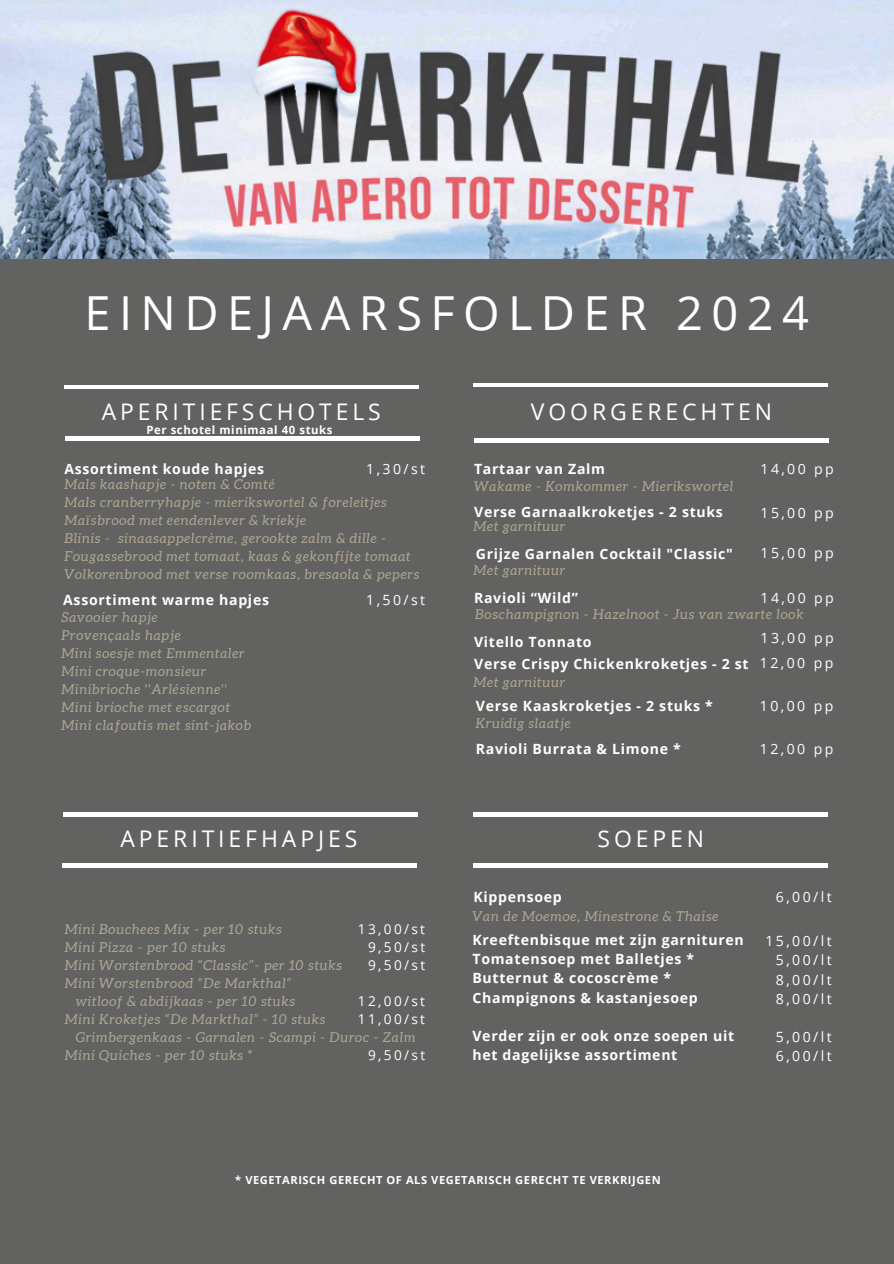
<style>
.page{position:relative;width:894px;height:1264px;background:#fff}
.page>*{position:absolute;margin:0;border:0;box-sizing:border-box;transform-origin:0 0}
.t1{font:46.95px "Open Sans";letter-spacing:.18em;color:#fff}
.t2{font:22.95px "Open Sans";letter-spacing:.17em;color:#fff}
.t3{font:22.8px "Open Sans";letter-spacing:.17em;color:#fff}
.t4{font:700 14.1px/19.2px "Open Sans";letter-spacing:.05em;color:#fff}
.t5{font:14.1px/19.2px "Open Sans";letter-spacing:.17em;color:#fff;text-align:justify}
.t6{font:italic 13.65px/18px "Aleo";letter-spacing:.06em;color:#feecc6}
.t7{font:13.65px/18px "Open Sans";letter-spacing:.17em;color:#fff;text-align:justify}
.t8{font:700 11.4px "Open Sans";letter-spacing:.05em;color:#fff}
.t9{font:700 11.1px "Open Sans";letter-spacing:.05em;color:#fff}
.s1{font-weight:400}
</style>
<div class="page">
<div style="left:0;top:0;width:893px;height:1263px;background:#626261"></div>
<hr style="left:64px;top:385px;width:355px;height:4px;background:#fff">
<hr style="left:65px;top:437px;width:354px;height:3px;background:#fff">
<hr style="left:473px;top:383px;width:355px;height:4px;background:#fff">
<hr style="left:474px;top:439px;width:354px;height:3px;background:#fff">
<hr style="left:473px;top:812px;width:355px;height:4px;background:#fff">
<hr style="left:473px;top:863px;width:355px;height:4px;background:#fff">
<img style="left:0;top:0;width:893px;height:258px">
<hr style="left:64px;top:812px;width:354px;height:4px;background:#fff">
<hr style="left:62px;top:863px;width:354px;height:4px;background:#fff">
<h1 class="t1" style="left:84px;top:281px;width:725px">EINDEJAARSFOLDER 2024</h1>
<h3 class="t3" style="left:102px;top:395px;width:280px">APERITIEFSCHOTELS</h3>
<p class="t8" style="left:146px;top:422px;width:188px">Per schotel minimaal 40 stuks</p>
<p class="t4" style="left:64px;top:459px;width:201px">Assortiment koude hapjes</p>
<p class="t5" style="left:366px;top:459px;width:60px">1,30/st</p>
<p class="t6" style="left:64px;top:475px;width:356px">Mals kaashapje - noten &amp; Comté<br>Mals cranberryhapje - mierikswortel &amp; foreleitjes Maïsbrood met eendenlever &amp; kriekje<br>Blinis - sinaasappelcrème, gerookte zalm &amp; dille - Fougassebrood met tomaat, kaas &amp; gekonfijte tomaat Volkorenbrood met verse roomkaas, bresaola &amp; pepers</p>
<p class="t4" style="left:63px;top:589px;width:207px">Assortiment warme hapjes</p>
<p class="t6" style="left:61px;top:608px;width:191px">Savooier hapje<br>Provençaals hapje<br>Mini soesje met Emmentaler<br>Mini croque-monsieur<br>Minibrioche ''Arlésienne''<br>Mini brioche met escargot<br>Mini clafoutis met sint-jakob</p>
<p class="t5" style="left:366px;top:589px;width:60px">1,50/st</p>
<h2 class="t2" style="left:120px;top:822px;width:238px">APERITIEFHAPJES</h2>
<p class="t6" style="left:65px;top:919px;width:218px">Mini Bouchees Mix - per 10 stuks</p>
<p class="t6" style="left:65px;top:937px;width:162px">Mini Pizza - per 10 stuks</p>
<p class="t6" style="left:65px;top:955px;width:279px">Mini Worstenbrood “Classic”- per 10 stuks</p>
<p class="t6" style="left:65px;top:973px;width:228px">Mini Worstenbrood “De Markthal”</p>
<p class="t6" style="left:76px;top:991px;width:221px">witloof &amp; abdijkaas - per 10 stuks</p>
<p class="t6" style="left:65px;top:1009px;width:262px">Mini Kroketjes “De Markthal” - 10 stuks</p>
<p class="t6" style="left:76px;top:1027px;width:341px">Grimbergenkaas - Garnalen - Scampi - Duroc - Zalm</p>
<p class="t6" style="left:65px;top:1045px;width:189px">Mini Quiches - per 10 stuks *</p>
<p class="t7" style="left:368px;top:919px;width:58px;text-indent:-10px">13,00/st 9,50/st 9,50/st</p>
<p class="t7" style="left:358px;top:991px;width:69px">12,00/st<br>11,00/st</p>
<p class="t7" style="left:368px;top:1045px;width:58px">9,50/st</p>
<h2 class="t2" style="left:530px;top:395px;width:242px">VOORGERECHTEN</h2>
<p class="t4" style="left:474px;top:459px;width:133px">Tartaar van Zalm</p>
<p class="t5" style="left:760px;top:459px;width:75px">14,00 pp</p>
<p class="t6" style="left:474px;top:476px;width:261px">Wakame - Komkommer - Mierikswortel</p>
<p class="t4" style="left:474px;top:502px;width:250px">Verse Garnaalkroketjes - 2 stuks</p>
<p class="t5" style="left:760px;top:503px;width:75px">15,00 pp</p>
<p class="t5" style="left:760px;top:543px;width:75px">15,00 pp</p>
<p class="t6" style="left:473px;top:517px;width:93px">Met garnituur</p>
<p class="t6" style="left:473px;top:561px;width:93px">Met garnituur</p>
<p class="t4" style="left:475px;top:543px;width:258px">Grijze Garnalen Cocktail "Classic"</p>
<p class="t4" style="left:474px;top:587px;width:105px">Ravioli “Wild”</p>
<p class="t6" style="left:475px;top:605px;width:330px">Boschampignon - Hazelnoot - Jus van zwarte look</p>
<p class="t5" style="left:760px;top:587px;width:75px">14,00 pp</p>
<p class="t4" style="left:474px;top:631px;width:119px">Vitello Tonnato</p>
<p class="t5" style="left:760px;top:628px;width:75px">13,00 pp</p>
<p class="t4" style="left:474px;top:654px;width:360px">Verse Crispy Chickenkroketjes - 2 st <span class="s1">1 2 , 0 0 p p</span></p>
<p class="t6" style="left:473px;top:673px;width:93px">Met garnituur</p>
<p class="t4" style="left:475px;top:696px;width:238px">Verse Kaaskroketjes - 2 stuks *</p>
<p class="t6" style="left:475px;top:713px;width:96px">Kruidig slaatje</p>
<p class="t4" style="left:475px;top:739px;width:206px">Ravioli Burrata &amp; Limone *</p>
<p class="t5" style="left:759px;top:696px;width:75px">10,00 pp</p>
<p class="t5" style="left:759px;top:739px;width:75px">12,00 pp</p>
<p class="t4" style="left:473px;top:887px;width:90px">Kippensoep</p>
<h2 class="t2" style="left:597px;top:822px;width:108px">SOEPEN</h2>
<p class="t6" style="left:472px;top:906px;width:247px">Van de Moemoe, Minestrone &amp; Thaise</p>
<p class="t4" style="left:472px;top:930px;width:273px">Kreeftenbisque met zijn garnituren<br>Tomatensoep met Balletjes *<br>Butternut &amp; cocoscrème *<br>Champignons &amp; kastanjesoep</p>
<p class="t4" style="left:472px;top:1025px;width:263px">Verder zijn er ook onze soepen uit het dagelijkse assortiment</p>
<p class="t5" style="left:775px;top:887px;width:57px">6,00/lt</p>
<p class="t5" style="left:775px;top:931px;width:57px;text-indent:-10px">15,00/lt 5,00/lt 8,00/lt 8,00/lt</p>
<p class="t5" style="left:775px;top:1026px;width:57px">5,00/lt<br>6,00/lt</p>
<p class="t9" style="left:235px;top:1172px;width:427px">* VEGETARISCH GERECHT OF ALS VEGETARISCH GERECHT TE VERKRIJGEN</p>
</div>
